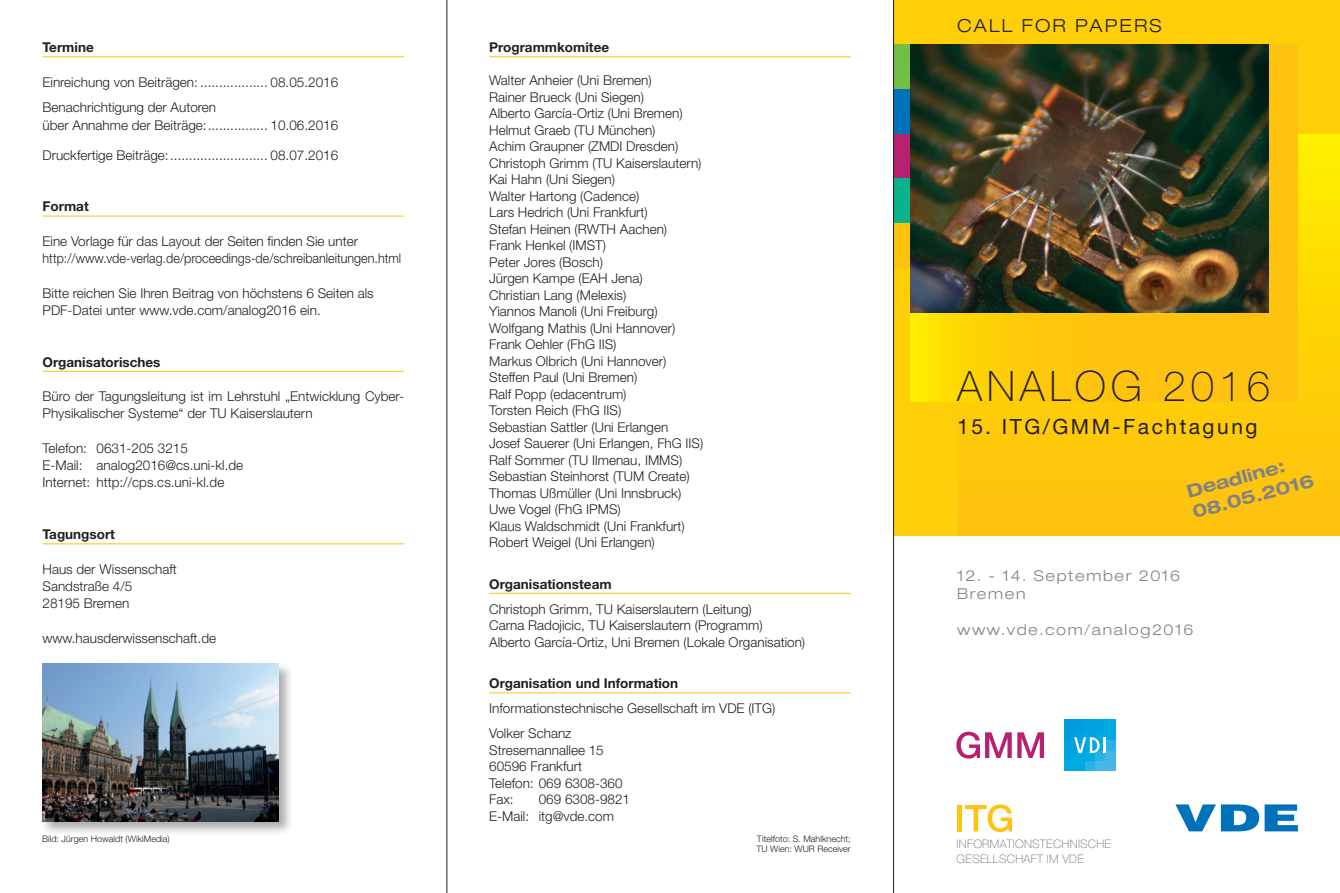
<style>
.page{position:relative;width:1340px;height:893px;background:#fff}
.page>*{position:absolute;margin:0;border:0;box-sizing:border-box;transform-origin:0 0}
.t1{font:100 42px "Helvetica Neue LT Std";letter-spacing:.11em;color:#231f20}
.Subline_14_21_weiss{font:21px "Helvetica Neue LT Std";letter-spacing:.12em;color:#231f20}
.Rubrizierung_Kapitäl{font:300 expanded 18px "Helvetica Neue LT Std";letter-spacing:.12em;color:#231f20}
.t2{font:700 expanded 17.85px "Helvetica Neue LT Std";color:#808285}
.Informationstext_gra{font:300 expanded 15px "Helvetica Neue LT Std";letter-spacing:.105em;color:#808285}
.t3{font:300 13.5px/17.2px "Helvetica Neue LT Std";color:#231f20}
.t4{font:700 13.5px "Helvetica Neue LT Std";color:#231f20}
.t5{font:300 13.5px "Helvetica Neue LT Std";color:#231f20;scale:.93 1}
.t6{font:100 11.7px/15px "Helvetica Neue LT Std";letter-spacing:.025em;color:#6d6f75}
.t7{font:300 9px "Helvetica Neue LT Std";color:#231f20}
</style>
<div class="page">
<div style="left:893px;top:0;width:446px;height:536px;background:#fece08"></div>
<svg style="left:957px;top:134px;width:382px;height:401px"></svg>
<svg style="left:910px;top:45px;width:387px;height:357px"></svg>
<hr style="left:957px;top:805px;width:4px;height:26px;background:#fec210">
<svg style="left:965px;top:804px;width:47px;height:28px"></svg>
<svg style="left:1175px;top:804px;width:122px;height:27px"></svg>
<div style="left:893px;top:45px;width:17px;height:44px;background:#71bf44"></div>
<div style="left:893px;top:134px;width:17px;height:45px;background:#b62270"></div>
<div style="left:893px;top:179px;width:17px;height:44px;background:#0ab38d"></div>
<div style="left:893px;top:223px;width:17px;height:45px;background:#fec210"></div>
<div style="left:893px;top:89px;width:17px;height:45px;background:#0072bc"></div>
<hr style="left:489px;top:56px;width:361px;height:1px;background:#fec210">
<hr style="left:489px;top:593px;width:361px;height:1px;background:#fec210">
<hr style="left:489px;top:692px;width:361px;height:1px;background:#fec210">
<svg style="left:956px;top:732px;width:55px;height:27px"></svg>
<svg style="left:1017px;top:732px;width:27px;height:26px"></svg>
<div style="left:1064px;top:761px;width:10px;height:10px;background:#00a9e3"></div>
<div style="left:1074px;top:761px;width:11px;height:10px;background:#00abe4"></div>
<div style="left:1085px;top:761px;width:10px;height:10px;background:#29b2e7"></div>
<div style="left:1095px;top:761px;width:21px;height:10px;background:#48b7e8"></div>
<div style="left:1064px;top:750px;width:10px;height:11px;background:#00a4e1"></div>
<div style="left:1074px;top:750px;width:11px;height:11px;background:#00a9e3"></div>
<div style="left:1085px;top:750px;width:10px;height:11px;background:#00abe4"></div>
<div style="left:1095px;top:750px;width:10px;height:11px;background:#29b2e7"></div>
<div style="left:1105px;top:750px;width:11px;height:11px;background:#48b7e8"></div>
<div style="left:1064px;top:740px;width:10px;height:10px;background:#00a1e0"></div>
<div style="left:1105px;top:740px;width:11px;height:10px;background:#29b2e7"></div>
<div style="left:1064px;top:730px;width:10px;height:10px;background:#009bde"></div>
<div style="left:1074px;top:730px;width:11px;height:10px;background:#00a1e0"></div>
<div style="left:1085px;top:730px;width:10px;height:10px;background:#00a4e1"></div>
<div style="left:1095px;top:730px;width:10px;height:10px;background:#00a9e3"></div>
<div style="left:1105px;top:730px;width:11px;height:10px;background:#00abe4"></div>
<div style="left:1064px;top:719px;width:21px;height:11px;background:#009bde"></div>
<div style="left:1085px;top:719px;width:10px;height:11px;background:#00a1e0"></div>
<div style="left:1095px;top:719px;width:10px;height:11px;background:#00a4e1"></div>
<svg style="left:1074px;top:737px;width:31px;height:16px"></svg>
<div style="left:1105px;top:719px;width:11px;height:11px;background:#00a9e3"></div>
<hr style="left:43px;top:56px;width:361px;height:1px;background:#fec210">
<hr style="left:43px;top:216px;width:361px;height:1px;background:#fec210">
<hr style="left:43px;top:371px;width:361px;height:1px;background:#fec210">
<hr style="left:43px;top:543px;width:361px;height:1px;background:#fec210">
<div style="left:41px;top:662px;width:252px;height:174px;background:#231f20;opacity:.37"></div>
<img style="left:43px;top:664px;width:236px;height:157px">
<img style="left:910px;top:45px;width:358px;height:268px">
<hr style="left:446px;top:0;width:1px;height:893px;background:#231f20">
<hr style="left:893px;top:0;width:1px;height:893px;background:#231f20">
<p class="t4" style="left:43px;top:39px;width:53px">Termine</p>
<p class="t3" style="left:43px;top:73px;width:297px">Einreichung von Beiträgen: .................. 08.05.2016</p>
<p class="t3" style="left:43px;top:99px;width:175px">Benachrichtigung der Autoren</p>
<p class="t3" style="left:43px;top:116px;width:297px">über Annahme der Beiträge:................ 10.06.2016</p>
<p class="t3" style="left:43px;top:146px;width:297px">Druckfertige Beiträge:.......................... 08.07.2016</p>
<p class="t4" style="left:43px;top:198px;width:48px">Format</p>
<p class="t3" style="left:43px;top:232px;width:317px">Eine Vorlage für das Layout der Seiten finden Sie unter</p>
<p class="t5" style="left:43px;top:250px;width:387px">http://www.vde-verlag.de/proceedings-de/schreibanleitungen.html</p>
<p class="t3" style="left:43px;top:284px;width:333px">Bitte reichen Sie Ihren Beitrag von höchstens 6 Seiten als<br>PDF-Datei unter www.vde.com/analog2016 ein.</p>
<p class="t4" style="left:43px;top:354px;width:119px">Organisatorisches</p>
<p class="t3" style="left:43px;top:387px;width:363px">Büro der Tagungsleitung ist im Lehrstuhl „Entwicklung Cyber-<br>Physikalischer Systeme“ der TU Kaiserslautern</p>
<p class="t3" style="left:43px;top:439px;width:147px">Telefon: 0631-205 3215</p>
<p class="t3" style="left:43px;top:456px;width:202px">E-Mail: analog2016@cs.uni-kl.de</p>
<p class="t3" style="left:43px;top:474px;width:183px">Internet: http://cps.cs.uni-kl.de</p>
<p class="t4" style="left:43px;top:526px;width:74px">Tagungsort</p>
<p class="t3" style="left:43px;top:560px;width:136px">Haus der Wissenschaft</p>
<p class="t3" style="left:43px;top:577px;width:91px">Sandstraße 4/5</p>
<p class="t3" style="left:43px;top:594px;width:88px">28195 Bremen</p>
<p class="t3" style="left:43px;top:629px;width:175px">www.hausderwissenschaft.de</p>
<p class="t4" style="left:489px;top:39px;width:121px">Programmkomitee</p>
<p class="t3" style="left:489px;top:71px;width:164px">Walter Anheier (Uni Bremen)</p>
<p class="t3" style="left:489px;top:88px;width:156px">Rainer Brueck (Uni Siegen)</p>
<p class="t3" style="left:489px;top:104px;width:195px">Alberto García-Ortiz (Uni Bremen)</p>
<p class="t3" style="left:489px;top:121px;width:168px">Helmut Graeb (TU München)</p>
<p class="t3" style="left:489px;top:137px;width:191px">Achim Graupner (ZMDI Dresden)</p>
<p class="t3" style="left:489px;top:154px;width:214px">Christoph Grimm (TU Kaiserslautern)</p>
<p class="t3" style="left:489px;top:170px;width:127px">Kai Hahn (Uni Siegen)</p>
<p class="t3" style="left:489px;top:187px;width:152px">Walter Hartong (Cadence)</p>
<p class="t3" style="left:489px;top:203px;width:160px">Lars Hedrich (Uni Frankfurt)</p>
<p class="t3" style="left:489px;top:220px;width:179px">Stefan Heinen (RWTH Aachen)</p>
<p class="t3" style="left:489px;top:236px;width:118px">Frank Henkel (IMST)</p>
<p class="t3" style="left:489px;top:253px;width:115px">Peter Jores (Bosch)</p>
<p class="t3" style="left:489px;top:269px;width:155px">Jürgen Kampe (EAH Jena)</p>
<p class="t3" style="left:489px;top:286px;width:139px">Christian Lang (Melexis)</p>
<p class="t3" style="left:489px;top:302px;width:170px">Yiannos Manoli (Uni Freiburg)</p>
<p class="t3" style="left:489px;top:319px;width:188px">Wolfgang Mathis (Uni Hannover)</p>
<p class="t3" style="left:489px;top:335px;width:129px">Frank Oehler (FhG IIS)</p>
<p class="t3" style="left:489px;top:352px;width:179px">Markus Olbrich (Uni Hannover)</p>
<p class="t3" style="left:489px;top:368px;width:150px">Steffen Paul (Uni Bremen)</p>
<p class="t3" style="left:489px;top:385px;width:139px">Ralf Popp (edacentrum)</p>
<p class="t3" style="left:489px;top:401px;width:134px">Torsten Reich (FhG IIS)</p>
<p class="t3" style="left:489px;top:418px;width:181px">Sebastian Sattler (Uni Erlangen</p>
<p class="t3" style="left:489px;top:434px;width:216px">Josef Sauerer (Uni Erlangen, FhG IIS)</p>
<p class="t3" style="left:489px;top:451px;width:195px">Ralf Sommer (TU Ilmenau, IMMS)</p>
<p class="t3" style="left:489px;top:467px;width:202px">Sebastian Steinhorst (TUM Create)</p>
<p class="t3" style="left:489px;top:484px;width:194px">Thomas Ußmüller (Uni Innsbruck)</p>
<p class="t3" style="left:489px;top:500px;width:133px">Uwe Vogel (FhG IPMS)</p>
<p class="t3" style="left:489px;top:517px;width:197px">Klaus Waldschmidt (Uni Frankfurt)</p>
<p class="t3" style="left:489px;top:533px;width:167px">Robert Weigel (Uni Erlangen)</p>
<p class="t4" style="left:489px;top:576px;width:124px">Organisationsteam</p>
<p class="t3" style="left:489px;top:600px;width:264px">Christoph Grimm, TU Kaiserslautern (Leitung)</p>
<p class="t3" style="left:489px;top:616px;width:275px">Carna Radojicic, TU Kaiserslautern (Programm)</p>
<p class="t3" style="left:489px;top:633px;width:317px">Alberto García-Ortiz, Uni Bremen (Lokale Organisation)</p>
<p class="t4" style="left:489px;top:675px;width:190px">Organisation und Information</p>
<p class="t3" style="left:489px;top:699px;width:288px">Informationstechnische Gesellschaft im VDE (ITG)</p>
<p class="t3" style="left:489px;top:724px;width:84px">Volker Schanz</p>
<p class="t3" style="left:489px;top:741px;width:116px">Stresemannallee 15</p>
<p class="t3" style="left:489px;top:757px;width:94px">60596 Frankfurt</p>
<p class="t3" style="left:489px;top:774px;width:135px">Telefon: 069 6308-360</p>
<p class="t3" style="left:489px;top:790px;width:26px">Fax:</p>
<p class="t3" style="left:538px;top:790px;width:93px">069 6308-9821</p>
<p class="t3" style="left:489px;top:807px;width:126px">E-Mail: itg@vde.com</p>
<p class="Rubrizierung_Kapitäl" style="left:957px;top:15px;width:206px">CALL FOR PAPERS</p>
<p class="t1" style="left:957px;top:362px;width:314px">ANALOG 2016</p>
<p class="Subline_14_21_weiss" style="left:957px;top:414px;width:302px">15. ITG/GMM-Fachtagung</p>
<p class="t2" style="left:1184px;top:481px;width:102px;rotate:-15deg">Deadline:</p>
<p class="t2" style="left:1189px;top:501px;width:126px;rotate:-15deg">08.05.2016</p>
<p class="Informationstext_gra" style="left:957px;top:566px;width:225px">12. - 14. September 2016</p>
<p class="Informationstext_gra" style="left:957px;top:584px;width:70px">Bremen</p>
<p class="Informationstext_gra" style="left:957px;top:620px;width:238px">www.vde.com/analog2016</p>
<p class="t7" style="left:756px;top:833px;width:95px">Titelfoto: S. Mahlknecht;</p>
<p class="t7" style="left:756px;top:844px;width:96px">TU Wien: WUR Receiver</p>
<p class="t7" style="left:42px;top:834px;width:129px">Bild: Jürgen Howaldt (WikiMedia)</p>
<p class="t6" style="left:956px;top:836px;width:156px">INFORMATIONSTECHNISCHE<br>GESELLSCHAFT IM VDE</p>
</div>
